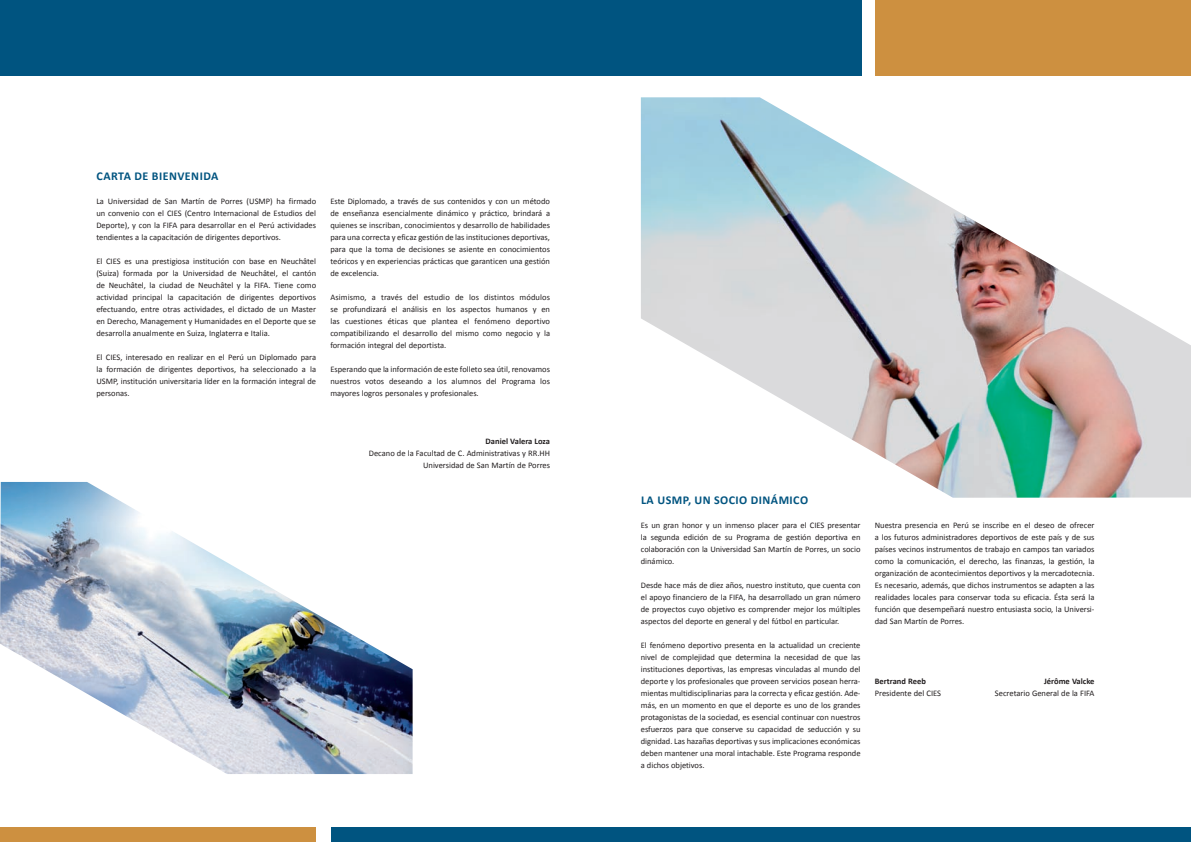
<style>
.page{position:relative;width:1191px;height:842px;background:#fff}
.page>*{position:absolute;margin:0;border:0;box-sizing:border-box;transform-origin:0 0}
.t1{font:700 12px "Calibri";letter-spacing:.04em;color:#005480}
.t2{font:8.5px/12px "Calibri";color:#231f20;text-align:justify}
.t3{font:700 8.5px "Calibri";color:#231f20}
</style>
<div class="page">
<img style="left:0;top:482px;width:412px;height:292px">
<img style="left:641px;top:97px;width:550px;height:401px">
<div style="left:0;top:0;width:861px;height:76px;background:#005480"></div>
<div style="left:876px;top:0;width:315px;height:76px;background:#cd9040"></div>
<div style="left:0;top:828px;width:315px;height:14px;background:#cd9040"></div>
<div style="left:331px;top:828px;width:860px;height:14px;background:#005480"></div>
<h1 class="t1" style="left:97px;top:169px;width:123px">CARTA DE BIENVENIDA</h1>
<p class="t2" style="left:96px;top:195px;width:221px">La Universidad de San Martín de Porres (USMP) ha firmado un convenio con el CIES (Centro Internacional de Estudios del Deporte), y con la FIFA para desarrollar en el Perú actividades tendientes a la capacitación de dirigentes deportivos.</p>
<p class="t2" style="left:96px;top:255px;width:221px">El CIES es una prestigiosa institución con base en Neuchâtel (Suiza) formada por la Universidad de Neuchâtel, el cantón de Neuchâtel, la ciudad de Neuchâtel y la FIFA. Tiene como actividad principal la capacitación de dirigentes deportivos efectuando, entre otras actividades, el dictado de un Master en Derecho, Management y Humanidades en el Deporte que se desarrolla anualmente en Suiza, Inglaterra e Italia.</p>
<p class="t2" style="left:96px;top:351px;width:221px">El CIES, interesado en realizar en el Perú un Diplomado para la formación de dirigentes deportivos, ha seleccionado a la USMP, institución universitaria líder en la formación integral de personas.</p>
<p class="t2" style="left:330px;top:195px;width:221px">Este Diplomado, a través de sus contenidos y con un método de enseñanza esencialmente dinámico y práctico, brindará a quienes se inscriban, conocimientos y desarrollo de habilidades para una correcta y eficaz gestión de las instituciones deportivas, para que la toma de decisiones se asiente en conocimientos teóricos y en experiencias prácticas que garanticen una gestión de excelencia.</p>
<p class="t2" style="left:330px;top:291px;width:221px">Asimismo, a través del estudio de los distintos módulos se profundizará el análisis en los aspectos humanos y en las cuestiones éticas que plantea el fenómeno deportivo compatibilizando el desarrollo del mismo como negocio y la formación integral del deportista.</p>
<p class="t2" style="left:330px;top:363px;width:221px">Esperando que la información de este folleto sea útil, renovamos nuestros votos deseando a los alumnos del Programa los mayores logros personales y profesionales.</p>
<p class="t3" style="left:485px;top:436px;width:66px">Daniel Valera Loza</p>
<p class="t2" style="left:369px;top:447px;width:183px;text-align:right">Decano de la Facultad de C. Administrativas y RR.HH<br>Universidad de San Martín de Porres</p>
<h1 class="t1" style="left:641px;top:493px;width:169px">LA USMP, UN SOCIO DINÁMICO</h1>
<p class="t2" style="left:641px;top:519px;width:221px">Es un gran honor y un inmenso placer para el CIES presentar la segunda edición de su Programa de gestión deportiva en colaboración con la Universidad San Martín de Porres, un socio dinámico.</p>
<p class="t2" style="left:641px;top:579px;width:221px">Desde hace más de diez años, nuestro instituto, que cuenta con el apoyo financiero de la FIFA, ha desarrollado un gran número de proyectos cuyo objetivo es comprender mejor los múltiples aspectos del deporte en general y del fútbol en particular.</p>
<p class="t2" style="left:641px;top:639px;width:221px">El fenómeno deportivo presenta en la actualidad un creciente nivel de complejidad que determina la necesidad de que las instituciones deportivas, las empresas vinculadas al mundo del deporte y los profesionales que proveen servicios posean herra&shy;mientas multidisciplinarias para la correcta y eficaz gestión. Ade&shy;más, en un momento en que el deporte es uno de los grandes protagonistas de la sociedad, es esencial continuar con nuestros esfuerzos para que conserve su capacidad de seducción y su dignidad. Las hazañas deportivas y sus implicaciones económicas deben mantener una moral intachable. Este Programa responde a dichos objetivos.</p>
<p class="t2" style="left:874px;top:519px;width:221px">Nuestra presencia en Perú se inscribe en el deseo de ofrecer a los futuros administradores deportivos de este país y de sus países vecinos instrumentos de trabajo en campos tan variados como la comunicación, el derecho, las finanzas, la gestión, la organización de acontecimientos deportivos y la mercadotecnia.<br>Es necesario, además, que dichos instrumentos se adapten a las realidades locales para conservar toda su eficacia. Ésta será la función que desempeñará nuestro entusiasta socio, la Universi&shy;dad San Martín de Porres.</p>
<p class="t3" style="left:874px;top:676px;width:53px">Bertrand Reeb</p>
<p class="t3" style="left:1044px;top:676px;width:52px">Jérôme Valcke</p>
<p class="t2" style="left:874px;top:687px;width:68px">Presidente del CIES</p>
<p class="t2" style="left:995px;top:687px;width:101px">Secretario General de la FIFA</p>
</div>
